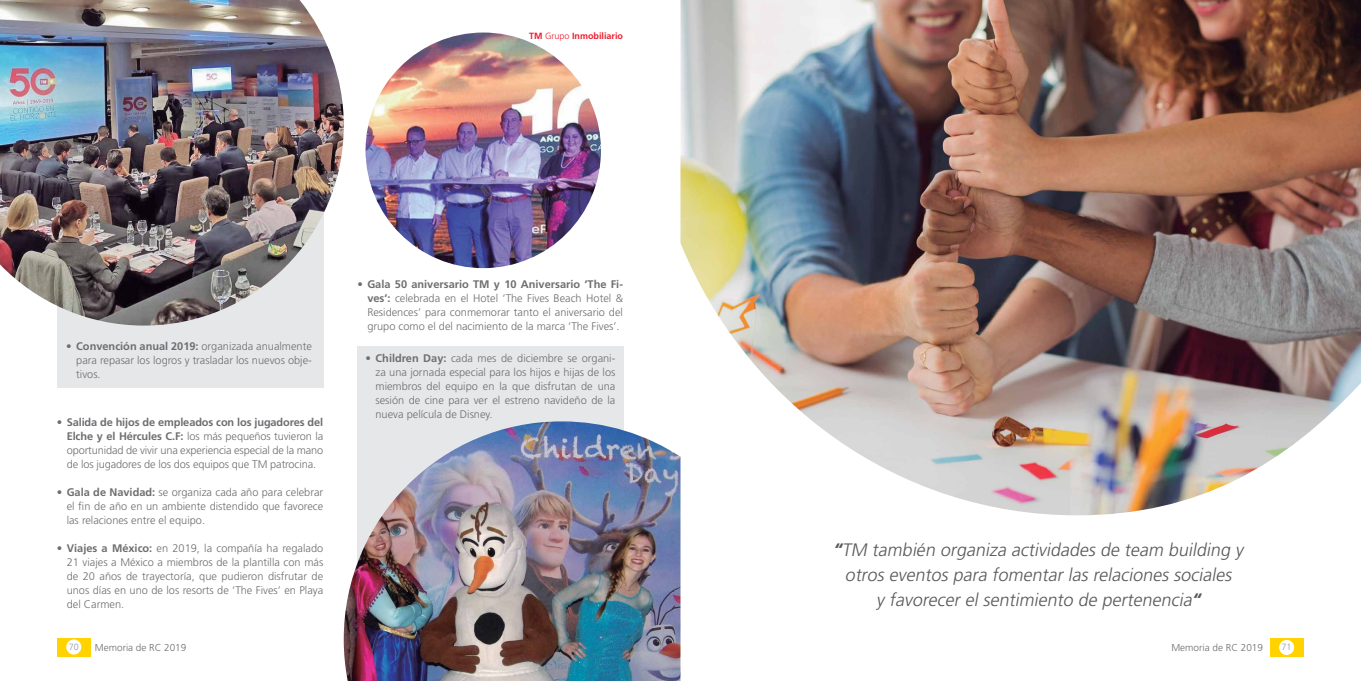
<style>
.page{position:relative;width:1361px;height:681px;background:#fff}
.page>*{position:absolute;margin:0;border:0;box-sizing:border-box;transform-origin:0 0}
.t1{font:italic 300 18px/25px "Frutiger LT Std";color:#58595b;text-align:center}
.t2{font:300 11px/14px "Frutiger LT Std";color:#6d6e71;text-align:justify}
.t3{font:300 10px "Frutiger LT Std";color:#6d6e71}
.t4{font:700 9px "Frutiger LT Std";color:#ed1c2c}
.t5{font:300 9px "Frutiger LT Std";color:#939598}
.s1{font-weight:300}
.s2{font-weight:700}
</style>
<div class="page">
<div style="left:57px;top:637px;width:34px;height:19px;background:#ffd200"></div>
<div style="left:1269px;top:637px;width:34px;height:19px;background:#ffd200"></div>
<div style="left:66px;top:639px;width:15px;height:15px;background:#fff;border-radius:50%"></div>
<div style="left:1279px;top:639px;width:15px;height:15px;background:#fff;border-radius:50%"></div>
<div style="left:57px;top:169px;width:266px;height:219px;background:#e6e7e8"></div>
<div style="left:357px;top:346px;width:267px;height:218px;background:#e6e7e8"></div>
<img style="left:365px;top:33px;width:236px;height:235px;border-radius:118px">
<img style="left:0;top:0;width:344px;height:325px">
<img style="left:344px;top:421px;width:336px;height:259px">
<img style="left:680px;top:0;width:681px;height:515px">
<p class="t4" style="left:529px;top:31px;width:96px">TM <span class="s1">Grupo</span> Inmobiliario</p>
<p class="t2" style="left:76px;top:339px;width:237px;text-indent:-10px"><span class="s2">• Convención anual 2019:</span> organizada anualmente para repasar los logros y trasladar los nuevos obje&shy;tivos.</p>
<p class="t2" style="left:67px;top:415px;width:258px;text-indent:-10px"><span class="s2">• Salida de hijos de empleados con los jugadores del Elche y el Hércules C.F:</span> los más pequeños tuvieron la oportunidad de vivir una experiencia especial de la mano de los jugadores de los dos equipos que TM patrocina.</p>
<p class="t2" style="left:67px;top:485px;width:258px;text-indent:-10px"><span class="s2">• Gala de Navidad:</span> se organiza cada año para celebrar el fin de año en un ambiente distendido que favorece las relaciones entre el equipo.</p>
<p class="t2" style="left:67px;top:541px;width:258px;text-indent:-10px"><span class="s2">• Viajes a México:</span> en 2019, la compañía ha regalado 21 viajes a México a miembros de la plantilla con más de 20 años de trayectoría, que pudieron disfrutar de unos días en uno de los resorts de ‘The Fives’ en Playa del Carmen.</p>
<p class="t2" style="left:367px;top:277px;width:257px;text-indent:-10px"><span class="s2">• Gala 50 aniversario TM y 10 Aniversario ‘The Fi&shy;ves’:</span> celebrada en el Hotel ‘The Fives Beach Hotel &amp; Residences’ para conmemorar tanto el aniversario del grupo como el del nacimiento de la marca ‘The Fives’.</p>
<p class="t2" style="left:375px;top:351px;width:241px;text-indent:-10px"><span class="s2">• Children Day:</span> cada mes de diciembre se organi&shy;za una jornada especial para los hijos e hijas de los miembros del equipo en la que disfrutan de una sesión de cine para ver el estreno navideño de la nueva película de Disney.</p>
<p class="t1" style="left:833px;top:537px;width:415px"><span class="s2">“</span>TM también organiza actividades de team building y otros eventos para fomentar las relaciones sociales<br>y favorecer el sentimiento de pertenencia<span class="s2">“</span></p>
<p class="t5" style="left:69px;top:641px;width:12px">70</p>
<p class="t3" style="left:95px;top:641px;width:93px">Memoria de RC 2019</p>
<p class="t3" style="left:1171px;top:641px;width:93px">Memoria de RC 2019</p>
<p class="t5" style="left:1281px;top:641px;width:12px">71</p>
</div>
